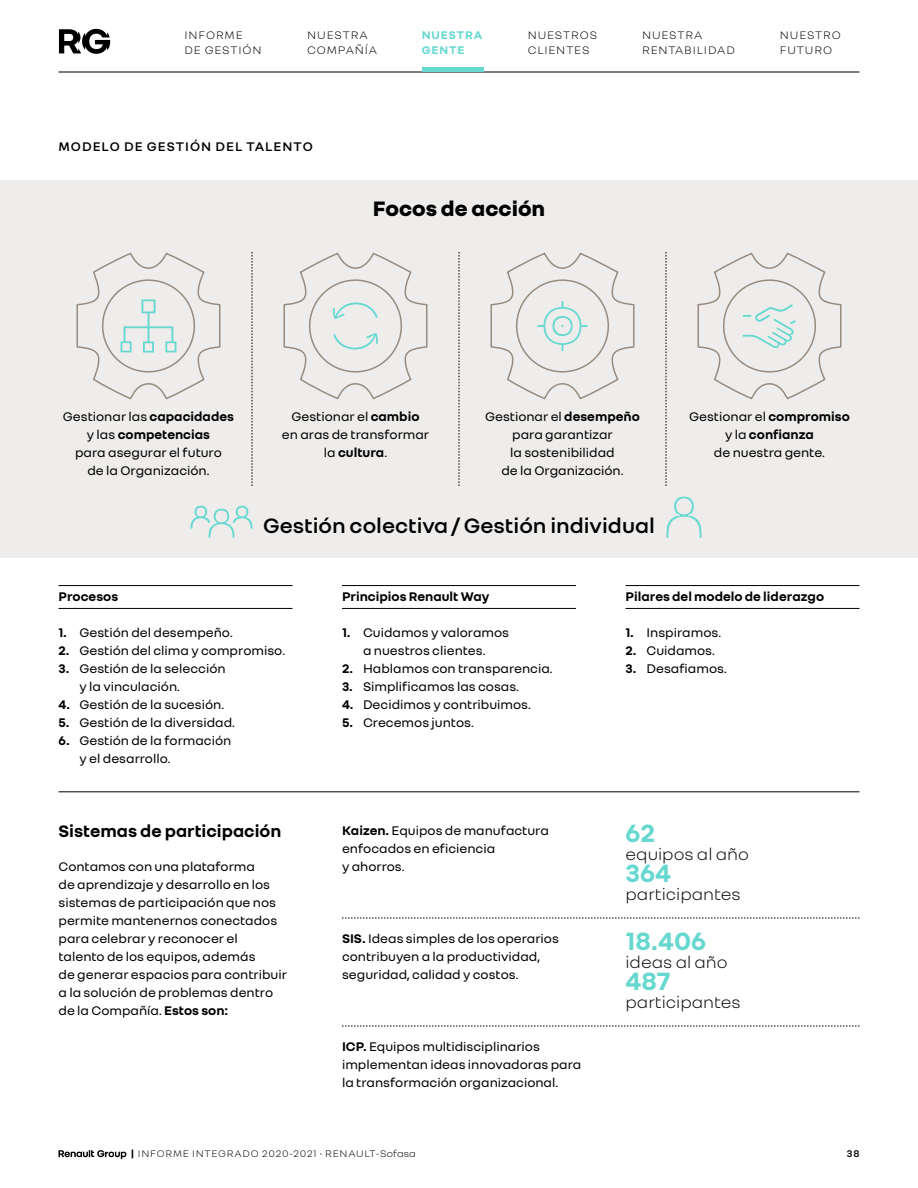
<style>
.page{position:relative;width:918px;height:1188px;background:#fff}
.page>*{position:absolute;margin:0;border:0;box-sizing:border-box;transform-origin:0 0}
.t1{font:700 27px "Renault Group";color:#66d8d0}
.t2{font:600 22.5px "Renault Group";color:#000}
.t3{font:800 22.5px "Renault Group";color:#000}
.t4{font:300 18px "Renault Group";color:#000}
.t5{font:700 18px "Renault Group";color:#000}
.t6{font:13.5px/18px "Renault Group";color:#000}
.t7{font:700 13.5px "Renault Group";color:#000}
.t8{font:600 13.5px "Renault Group";letter-spacing:.075em;color:#000}
.t9{font:300 12px/15px "Renault Group";letter-spacing:.075em;color:#000}
.t10{font:700 12px/15px "Renault Group";letter-spacing:.075em;color:#66d8d0}
.t11{font:300 10.5px "Renault Group";letter-spacing:.075em;color:#000}
.t12{font:600 10.5px "Renault Group";color:#000}
.s1{font-weight:700}
</style>
<div class="page">
<div style="left:0;top:180px;width:918px;height:378px;background:#efedeb"></div>
<svg style="left:58px;top:1150px;width:68px;height:9px"></svg>
<hr style="left:58px;top:585px;width:234px;height:1px;background:#000">
<hr style="left:58px;top:608px;width:234px;height:1px;background:#000">
<hr style="left:342px;top:585px;width:234px;height:1px;background:#000">
<hr style="left:342px;top:608px;width:234px;height:1px;background:#000">
<hr style="left:626px;top:585px;width:234px;height:1px;background:#000">
<hr style="left:626px;top:608px;width:234px;height:1px;background:#000">
<svg style="left:252px;top:252px;width:1px;height:234px"></svg>
<svg style="left:342px;top:918px;width:518px;height:1px"></svg>
<svg style="left:342px;top:1026px;width:518px;height:1px"></svg>
<hr style="left:58px;top:792px;width:802px;height:1px;background:#000">
<svg style="left:459px;top:252px;width:1px;height:234px"></svg>
<svg style="left:666px;top:252px;width:1px;height:234px"></svg>
<svg style="left:76px;top:252px;width:145px;height:148px"></svg>
<div style="left:102px;top:279px;width:93px;height:94px;border:2px solid #978b7f;border-radius:50%"></div>
<svg style="left:283px;top:252px;width:145px;height:148px"></svg>
<div style="left:309px;top:279px;width:93px;height:94px;border:2px solid #978b7f;border-radius:50%"></div>
<svg style="left:490px;top:252px;width:145px;height:148px"></svg>
<div style="left:516px;top:279px;width:93px;height:94px;border:2px solid #978b7f;border-radius:50%"></div>
<svg style="left:697px;top:252px;width:145px;height:148px"></svg>
<div style="left:723px;top:279px;width:93px;height:94px;border:2px solid #978b7f;border-radius:50%"></div>
<svg style="left:666px;top:496px;width:36px;height:42px"></svg>
<svg style="left:190px;top:505px;width:63px;height:33px"></svg>
<svg style="left:59px;top:29px;width:51px;height:25px"></svg>
<hr style="left:58px;top:72px;width:802px;height:1px;background:#000">
<div style="left:422px;top:67px;width:61px;height:5px;background:#66d8d0"></div>
<p class="t9" style="left:642px;top:27px;width:94px">NUESTRA<br>RENTABILIDAD</p>
<p class="t9" style="left:184px;top:27px;width:79px">INFORME<br>DE GESTIÓN</p>
<p class="t9" style="left:307px;top:27px;width:72px">NUESTRA<br>COMPAÑÍA</p>
<p class="t9" style="left:528px;top:27px;width:71px">NUESTROS<br>CLIENTES</p>
<p class="t9" style="left:780px;top:27px;width:63px">NUESTRO<br>FUTURO</p>
<p class="t10" style="left:422px;top:27px;width:62px">NUESTRA<br>GENTE</p>
<p class="t8" style="left:58px;top:137px;width:256px">MODELO DE GESTIÓN DEL TALENTO</p>
<h2 class="t3" style="left:373px;top:194px;width:174px">Focos de acción</h2>
<p class="t6" style="left:63px;top:407px;width:173px;text-align:center">Gestionar las <span class="s1">capacidades </span>y las <span class="s1">competencias<br></span>para asegurar el futuro<br>de la Organización.</p>
<p class="t6" style="left:282px;top:407px;width:149px;text-align:center">Gestionar el <span class="s1">cambio </span>en aras de transformar la <span class="s1">cultura</span>.</p>
<p class="t6" style="left:485px;top:407px;width:156px;text-align:center">Gestionar el <span class="s1">desempeño </span>para garantizar<br>la sostenibilidad<br>de la Organización.</p>
<p class="t6" style="left:689px;top:406px;width:162px;text-align:center">Gestionar el <span class="s1">compromiso </span>y la <span class="s1">confianza<br></span>de nuestra gente.</p>
<h2 class="t2" style="left:263px;top:511px;width:393px">Gestión colectiva / Gestión individual</h2>
<p class="t7" style="left:58px;top:588px;width:61px">Procesos</p>
<p class="t6" style="left:58px;top:623px;width:176px"><span class="s1">1.</span> Gestión del desempeño.</p>
<p class="t6" style="left:58px;top:641px;width:228px"><span class="s1">2.</span> Gestión del clima y compromiso.</p>
<p class="t6" style="left:80px;top:659px;width:148px;text-indent:-21px"><span class="s1">3.</span> Gestión de la selección y la vinculación.</p>
<p class="t6" style="left:58px;top:695px;width:167px"><span class="s1">4.</span> Gestión de la sucesión.</p>
<p class="t6" style="left:58px;top:713px;width:178px"><span class="s1">5.</span> Gestión de la diversidad.</p>
<p class="t6" style="left:80px;top:731px;width:153px;text-indent:-21px"><span class="s1">6.</span> Gestión de la formación y el desarrollo.</p>
<h3 class="t5" style="left:58px;top:819px;width:224px">Sistemas de participación</h3>
<p class="t6" style="left:58px;top:856px;width:230px">Contamos con una plataforma<br>de aprendizaje y desarrollo en los sistemas de participación que nos permite mantenernos conectados para celebrar y reconocer el talento de los equipos, además<br>de generar espacios para contribuir a la solución de problemas dentro de la Compañía. <span class="s1">Estos son:</span></p>
<p class="t7" style="left:342px;top:588px;width:149px">Principios Renault Way</p>
<p class="t6" style="left:342px;top:623px;width:169px;text-align:center"><span class="s1">1.</span> Cuidamos y valoramos a nuestros clientes.</p>
<p class="t6" style="left:342px;top:659px;width:212px"><span class="s1">2.</span> Hablamos con transparencia.</p>
<p class="t6" style="left:342px;top:677px;width:179px"><span class="s1">3.</span> Simplificamos las cosas.</p>
<p class="t6" style="left:342px;top:695px;width:190px"><span class="s1">4.</span> Decidimos y contribuimos.</p>
<p class="t6" style="left:342px;top:713px;width:133px"><span class="s1">5.</span> Crecemos juntos.</p>
<p class="t6" style="left:342px;top:821px;width:208px"><span class="s1">Kaizen.</span> Equipos de manufactura enfocados en eficiencia<br>y ahorros.</p>
<p class="t6" style="left:342px;top:928px;width:218px"><span class="s1">SIS.</span> Ideas simples de los operarios contribuyen a la productividad, seguridad, calidad y costos.</p>
<p class="t6" style="left:342px;top:1036px;width:241px"><span class="s1">ICP.</span> Equipos multidisciplinarios implementan ideas innovadoras para la transformación organizacional.</p>
<p class="t7" style="left:626px;top:588px;width:200px">Pilares del modelo de liderazgo</p>
<p class="t6" style="left:626px;top:623px;width:97px"><span class="s1">1.</span> Inspiramos.</p>
<p class="t6" style="left:626px;top:641px;width:91px"><span class="s1">2.</span> Cuidamos.</p>
<p class="t6" style="left:626px;top:659px;width:103px"><span class="s1">3.</span> Desafiamos.</p>
<h1 class="t1" style="left:626px;top:815px;width:31px">62</h1>
<h3 class="t4" style="left:626px;top:842px;width:125px">equipos al año</h3>
<h1 class="t1" style="left:626px;top:856px;width:47px">364</h1>
<h3 class="t4" style="left:626px;top:883px;width:117px">participantes</h3>
<h1 class="t1" style="left:626px;top:923px;width:82px">18.406</h1>
<h3 class="t4" style="left:626px;top:950px;width:104px">ideas al año</h3>
<h1 class="t1" style="left:626px;top:964px;width:47px">487</h1>
<h3 class="t4" style="left:626px;top:991px;width:117px">participantes</h3>
<p class="t11" style="left:131px;top:1147px;width:286px"><span class="s1">|</span> INFORME INTEGRADO 2020-2021 • RENAULT-Sofasa</p>
<p class="t12" style="left:847px;top:1147px;width:14px">38</p>
</div>
